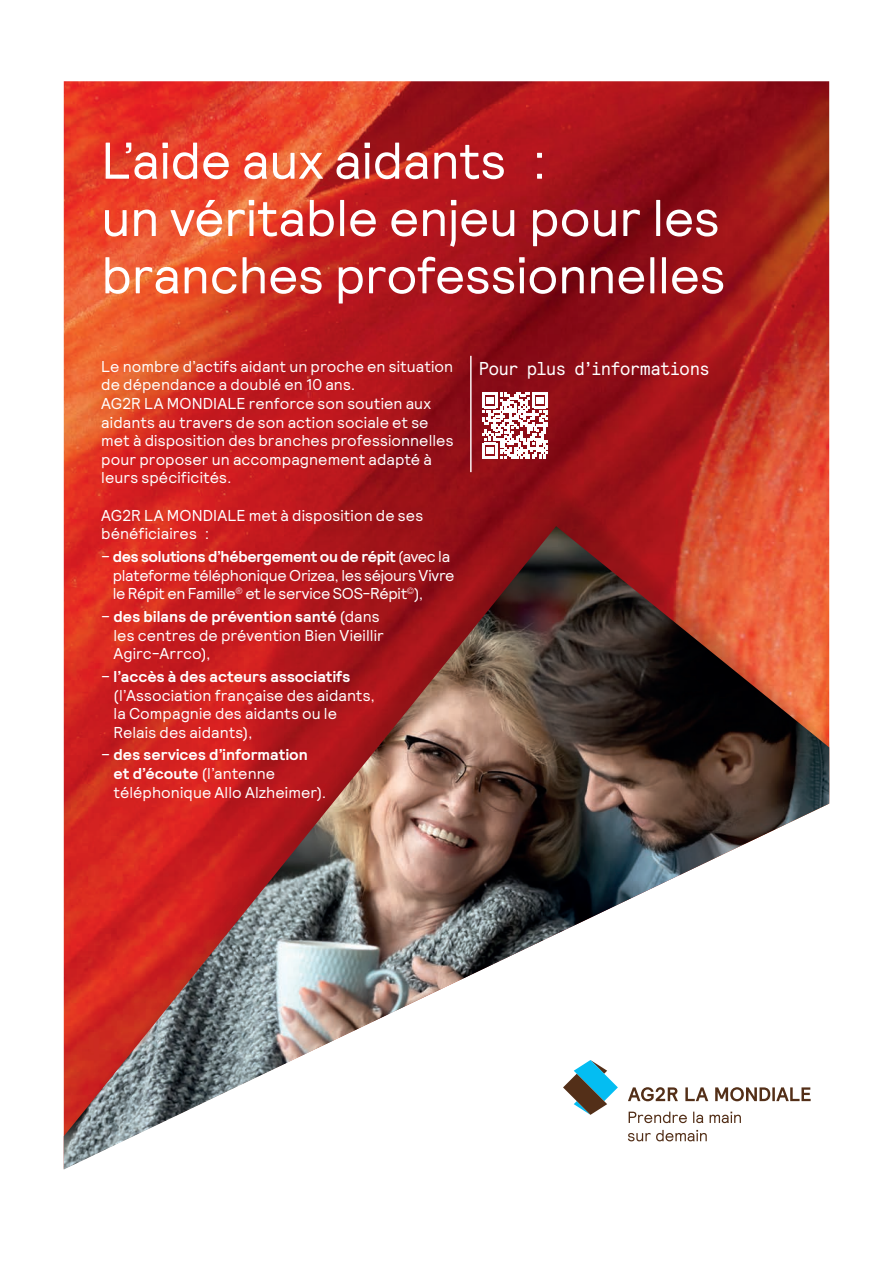
<style>
.page{position:relative;width:893px;height:1263px;background:#fff}
.page>*{position:absolute;margin:0;border:0;box-sizing:border-box;transform-origin:0 0}
.t1{font:51.6px/57.3px "Relative";letter-spacing:-.01em;color:#fff}
.t2{font:18.6px "Relative Mono 11 Pitch";letter-spacing:-.03em;color:#fff}
.t3{font:15.75px/18.6px "Relative";letter-spacing:.005em;color:#fff}
.t4{font:15.75px/18.6px "Relative";letter-spacing:-.02em;color:#fff}
.s1{font-weight:700}
</style>
<div class="page">
<img style="left:64px;top:81px;width:765px;height:397px">
<svg style="left:64px;top:478px;width:765px;height:692px;background:#ba2724"></svg>
<hr style="left:470px;top:356px;width:2px;height:116px;background:#fff">
<svg style="left:482px;top:392px;width:66px;height:67px"></svg>
<img style="left:64px;top:526px;width:765px;height:643px">
<p class="t1" style="left:101px;top:130px;width:626px">L’aide aux aidants :<br>un véritable enjeu pour les branches professionnelles</p>
<p class="t3" style="left:101px;top:356px;width:354px">Le nombre d’actifs aidant un proche en situation de dépendance a doublé en 10 ans.<br>AG2R LA MONDIALE renforce son soutien aux aidants au travers de son action sociale et se met à disposition des branches professionnelles pour proposer un accompagnement adapté à leurs spécificités.</p>
<p class="t3" style="left:101px;top:505px;width:323px">AG2R LA MONDIALE met à disposition de ses bénéficiaires :</p>
<p class="t4" style="left:113px;top:547px;width:343px;text-indent:-11px">– <span class="s1">des solutions d’hébergement ou de répit</span> (avec la plateforme téléphonique Orizea, les séjours Vivre le Répit en Famille<sup>®</sup> et le service SOS-Répit<sup>©</sup>),</p>
<p class="t3" style="left:114px;top:606px;width:272px;text-indent:-12px">– <span class="s1">des bilans de prévention santé</span> (dans les centres de prévention Bien Vieillir<br>Agirc-Arrco),</p>
<p class="t3" style="left:114px;top:666px;width:263px;text-indent:-12px">– <span class="s1">l’accès à des acteurs associatifs </span>(l’Association française des aidants, la Compagnie des aidants ou le<br>Relais des aidants),</p>
<p class="t3" style="left:114px;top:745px;width:214px;text-indent:-12px">– <span class="s1">des services d’information et d’écoute</span> (l’antenne téléphonique Allo Alzheimer).</p>
<p class="t2" style="left:479px;top:356px;width:232px">Pour plus d’informations</p>
</div>
